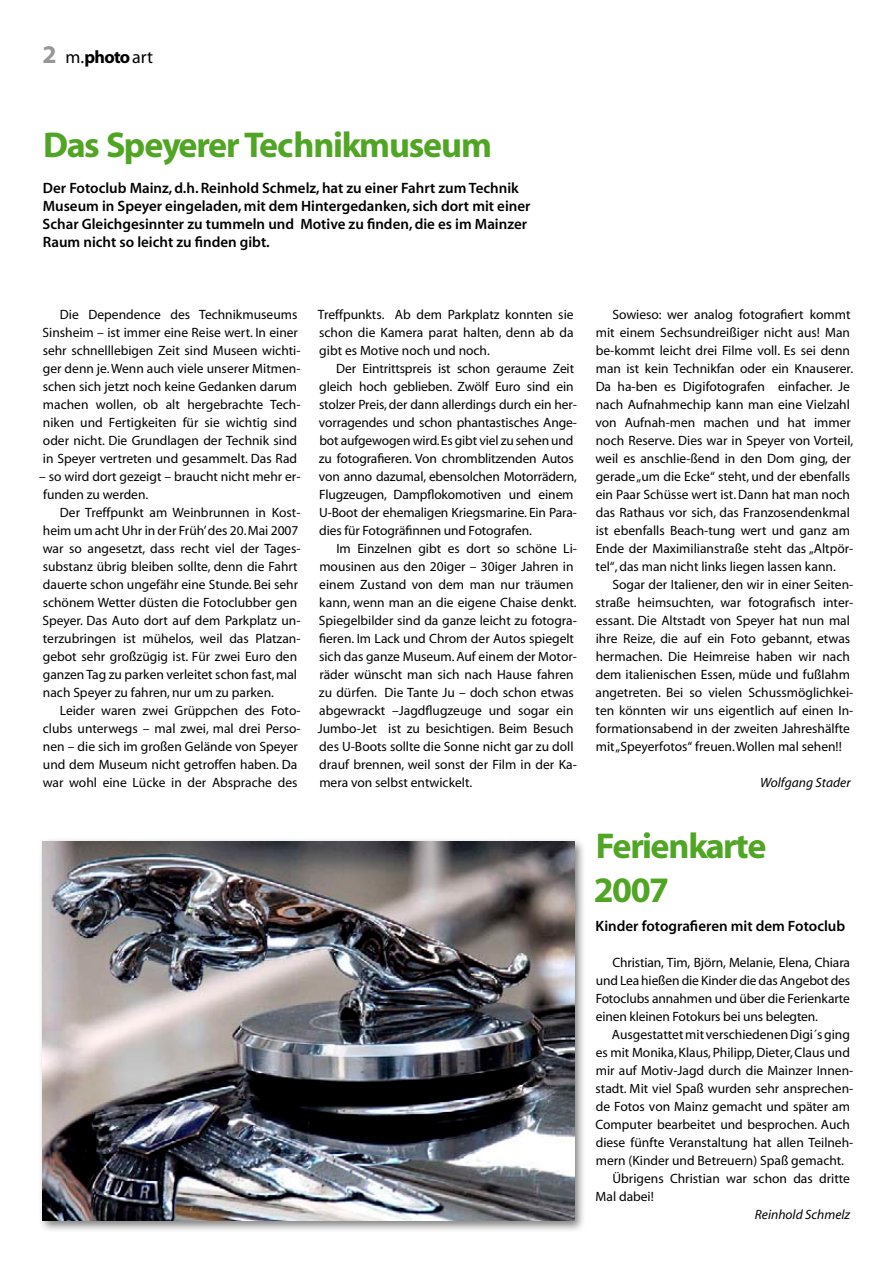
<style>
.page{position:relative;width:893px;height:1263px;background:#fff}
.page>*{position:absolute;margin:0;border:0;box-sizing:border-box;transform-origin:0 0}
.t1{font:36px/43.2px "Myriad MM 700 600";color:#51a524}
.t2{font:18px "Myriad MM 400 600";color:#000}
.t3{font:15px/18px "Myriad MM 565 600";letter-spacing:.015em;color:#000}
.t4{font:13.5px/18px "Myriad";color:#000}
.t5{font:italic 13.5px "Myriad";color:#000}
.s1{font-family:"Myriad MM 700 600";font-size:25.5px;color:#96969c}
.s2{font-family:"Myriad MM 700 600"}
</style>
<div class="page">
<div style="left:39px;top:837px;width:554px;height:402px;background:#000;opacity:.5"></div>
<img style="left:43px;top:841px;width:531px;height:379px">
<h2 class="t2" style="left:43px;top:48px;width:112px"><span class="s1">2</span> m.<span class="s2">photo</span> art</h2>
<h1 class="t1" style="left:43px;top:125px;width:449px">Das Speyerer Technikmuseum</h1>
<p class="t3" style="left:43px;top:180px;width:489px">Der Fotoclub Mainz, d.h. Reinhold Schmelz, hat zu einer Fahrt zum Technik Museum in Speyer eingeladen, mit dem Hintergedanken, sich dort mit einer Schar Gleichgesinnter zu tummeln und Motive zu finden, die es im Mainzer Raum nicht so leicht zu finden gibt.</p>
<p class="t4" style="left:43px;top:306px;width:260px;text-indent:17px">Die Dependence des Technikmuseums Sinsheim – ist immer eine Reise wert. In einer sehr schnelllebigen Zeit sind Museen wichti&shy;ger denn je. Wenn auch viele unserer Mitmen&shy;schen sich jetzt noch keine Gedanken darum machen wollen, ob alt hergebrachte Tech&shy;niken und Fertigkeiten für sie wichtig sind oder nicht. Die Grundlagen der Technik sind in Speyer vertreten und gesammelt. Das Rad</p>
<p class="t4" style="left:39px;top:468px;width:263px">– so wird dort gezeigt – braucht nicht mehr er&shy;funden zu werden.</p>
<p class="t4" style="left:43px;top:504px;width:260px;text-indent:17px">Der Treffpunkt am Weinbrunnen in Kost&shy;heim um acht Uhr in der Früh’ des 20. Mai 2007 war so angesetzt, dass recht viel der Tages&shy;substanz übrig bleiben sollte, denn die Fahrt dauerte schon ungefähr eine Stunde. Bei sehr schönem Wetter düsten die Fotoclubber gen Speyer. Das Auto dort auf dem Parkplatz un&shy;terzubringen ist mühelos, weil das Platzan&shy;gebot sehr großzügig ist. Für zwei Euro den ganzen Tag zu parken verleitet schon fast, mal nach Speyer zu fahren, nur um zu parken.</p>
<p class="t4" style="left:43px;top:702px;width:259px;text-indent:17px">Leider waren zwei Grüppchen des Foto&shy;clubs unterwegs – mal zwei, mal drei Perso&shy;nen – die sich im großen Gelände von Speyer und dem Museum nicht getroffen haben. Da war wohl eine Lücke in der Absprache des</p>
<p class="t4" style="left:318px;top:306px;width:257px;text-align:justify">Treffpunkts. Ab dem Parkplatz konnten sie schon die Kamera parat halten, denn ab da gibt es Motive noch und noch.</p>
<p class="t4" style="left:319px;top:360px;width:260px;text-indent:17px">Der Eintrittspreis ist schon geraume Zeit gleich hoch geblieben. Zwölf Euro sind ein stolzer Preis, der dann allerdings durch ein her&shy;vorragendes und schon phantastisches Ange&shy;bot aufgewogen wird. Es gibt viel zu sehen und zu fotografieren. Von chromblitzenden Autos von anno dazumal, ebensolchen Motorrädern, Flugzeugen, Dampflokomotiven und einem U-Boot der ehemaligen Kriegsmarine. Ein Para&shy;dies für Fotogräfinnen und Fotografen.</p>
<p class="t4" style="left:318px;top:540px;width:261px;text-indent:19px">Im Einzelnen gibt es dort so schöne Li&shy;mousinen aus den 20iger – 30iger Jahren in einem Zustand von dem man nur träumen kann, wenn man an die eigene Chaise denkt.<br>Spiegelbilder sind da ganze leicht zu fotogra&shy;fieren. Im Lack und Chrom der Autos spiegelt sich das ganze Museum. Auf einem der Motor&shy;räder wünscht man sich nach Hause fahren zu dürfen. Die Tante Ju – doch schon etwas abgewrackt –Jagdflugzeuge und sogar ein Jumbo-Jet ist zu besichtigen. Beim Besuch des U-Boots sollte die Sonne nicht gar zu doll drauf brennen, weil sonst der Film in der Ka&shy;mera von selbst entwickelt.</p>
<p class="t4" style="left:595px;top:306px;width:259px;text-indent:17px">Sowieso: wer analog fotografiert kommt mit einem Sechsundreißiger nicht aus! Man be-kommt leicht drei Filme voll. Es sei denn man ist kein Technikfan oder ein Knauserer.<br>Da ha-ben es Digifotografen einfacher. Je nach Aufnahmechip kann man eine Vielzahl von Aufnah-men machen und hat immer noch Reserve. Dies war in Speyer von Vorteil, weil es anschlie-ßend in den Dom ging, der gerade „um die Ecke“ steht, und der ebenfalls ein Paar Schüsse wert ist. Dann hat man noch das Rathaus vor sich, das Franzosendenkmal ist ebenfalls Beach-tung wert und ganz am Ende der Maximilianstraße steht das „Altpör&shy;tel“, das man nicht links liegen lassen kann.</p>
<p class="t4" style="left:595px;top:576px;width:259px;text-indent:17px">Sogar der Italiener, den wir in einer Seiten&shy;straße heimsuchten, war fotografisch inter&shy;essant. Die Altstadt von Speyer hat nun mal ihre Reize, die auf ein Foto gebannt, etwas hermachen. Die Heimreise haben wir nach dem italienischen Essen, müde und fußlahm angetreten. Bei so vielen Schussmöglichkei&shy;ten könnten wir uns eigentlich auf einen In&shy;formationsabend in der zweiten Jahreshälfte mit „Speyerfotos“ freuen. Wollen mal sehen!!</p>
<p class="t5" style="left:760px;top:776px;width:92px">Wolfgang Stader</p>
<h1 class="t1" style="left:594px;top:826px;width:173px">Ferienkarte<br>2007</h1>
<p class="t3" style="left:596px;top:918px;width:251px">Kinder fotografieren mit dem Fotoclub</p>
<p class="t4" style="left:596px;top:954px;width:256px;text-align:justify;text-indent:17px">Christian, Tim, Björn, Melanie, Elena, Chiara und Lea hießen die Kinder die das Angebot des Fotoclubs annahmen und über die Ferienkarte einen kleinen Fotokurs bei uns belegten.</p>
<p class="t4" style="left:612px;top:1026px;width:240px">Ausgestattet mit verschiedenen Digi´s ging</p>
<p class="t4" style="left:596px;top:1044px;width:256px">es mit Monika, Klaus, Philipp, Dieter, Claus und</p>
<p class="t4" style="left:596px;top:1062px;width:259px">mir auf Motiv-Jagd durch die Mainzer Innen-</p>
<p class="t4" style="left:595px;top:1080px;width:259px">stadt. Mit viel Spaß wurden sehr ansprechen-</p>
<p class="t4" style="left:596px;top:1098px;width:256px">de Fotos von Mainz gemacht und später am</p>
<p class="t4" style="left:596px;top:1116px;width:256px">Computer bearbeitet und besprochen. Auch</p>
<p class="t4" style="left:596px;top:1134px;width:259px">diese fünfte Veranstaltung hat allen Teilneh-</p>
<p class="t4" style="left:596px;top:1152px;width:250px">mern (Kinder und Betreuern) Spaß gemacht.</p>
<p class="t4" style="left:612px;top:1170px;width:239px">Übrigens Christian war schon das dritte</p>
<p class="t4" style="left:596px;top:1188px;width:60px">Mal dabei!</p>
<p class="t5" style="left:755px;top:1208px;width:97px">Reinhold Schmelz</p>
</div>
